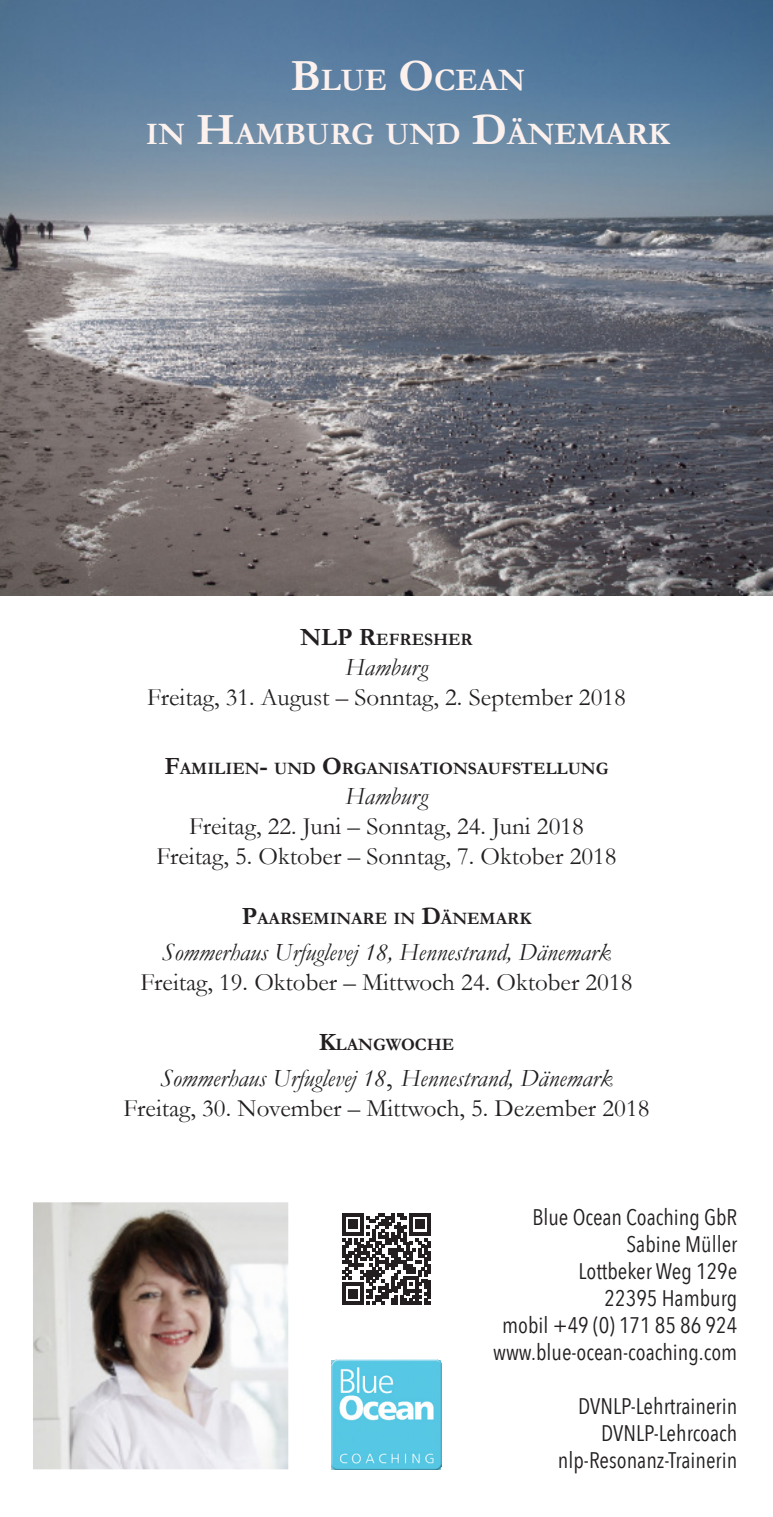
<style>
.page{position:relative;width:773px;height:1517px;background:#fff}
.page>*{position:absolute;margin:0;border:0;box-sizing:border-box;transform-origin:0 0}
.t1{font:700 31.5px "Garamond";color:#fdf1ee}
.t2{font:25px/30px "Garamond";color:#231f20;text-align:center}
.t3{font:italic 25px "Garamond";color:#231f20}
.t4{font:22.5px "Avenir Next Condensed";color:#231f20}
.t5{font:700 17.5px "Garamond";color:#231f20}
.s1{font-size:45px}
.s2{font-size:25px}
.s3{font-family:"Times New Roman";font-style:normal;font-size:30px}
</style>
<div class="page">
<img style="left:332px;top:1360px;width:109px;height:109px">
<img style="left:33px;top:1202px;width:255px;height:267px">
<img style="left:0;top:0;width:772px;height:595px">
<svg style="left:343px;top:1213px;width:87px;height:92px"></svg>
<p class="t1" style="left:290px;top:61px;width:235px"><span class="s1">B</span>LUE <span class="s1">O</span>CEAN</p>
<p class="t1" style="left:146px;top:115px;width:525px">IN <span class="s1">H</span>AMBURG UND <span class="s1">D</span>ÄNEMARK</p>
<p class="t5" style="left:300px;top:629px;width:173px"><span class="s2">NLP R</span>EFRESHER</p>
<p class="t3" style="left:345px;top:652px;width:84px">Hamburg</p>
<p class="t2" style="left:147px;top:682px;width:480px">Freitag, 31. August – Sonntag, 2. September 2018</p>
<p class="t5" style="left:164px;top:758px;width:445px"><span class="s2">F</span>AMILIEN<span class="s2">-</span> UND <span class="s2">O</span>RGANISATIONSAUFSTELLUNG</p>
<p class="t3" style="left:345px;top:781px;width:84px">Hamburg</p>
<p class="t2" style="left:156px;top:810px;width:461px">Freitag, 22. Juni – Sonntag, 24. Juni 2018<br>Freitag, 5. Oktober – Sonntag, 7. Oktober 2018</p>
<p class="t5" style="left:242px;top:907px;width:291px"><span class="s2">P</span>AARSEMINARE IN <span class="s2">D</span>ÄNEMARK</p>
<p class="t3" style="left:162px;top:937px;width:450px">Sommerhaus Urfuglevej 18, Hennestrand, Dänemark</p>
<p class="t2" style="left:140px;top:966px;width:493px">Freitag, 19. Oktober – Mittwoch 24. Oktober 2018</p>
<p class="t5" style="left:318px;top:1034px;width:137px"><span class="s2">K</span>LANGWOCHE</p>
<p class="t3" style="left:160px;top:1063px;width:454px">Sommerhaus Urfuglevej 18<span class="s3">,</span> Hennestrand, Dänemark</p>
<p class="t2" style="left:123px;top:1093px;width:527px">Freitag, 30. November – Mittwoch, 5. Dezember 2018</p>
<p class="t4" style="left:532px;top:1197px;width:206px">Blue Ocean Coaching GbR</p>
<p class="t4" style="left:626px;top:1224px;width:112px">Sabine Müller</p>
<p class="t4" style="left:578px;top:1251px;width:160px">Lottbeker Weg 129e</p>
<p class="t4" style="left:604px;top:1278px;width:134px">22395 Hamburg</p>
<p class="t4" style="left:502px;top:1305px;width:237px">mobil +49 (0) 171 85 86 924</p>
<p class="t4" style="left:493px;top:1332px;width:246px">www.blue-ocean-coaching.com</p>
<p class="t4" style="left:578px;top:1386px;width:161px">DVNLP-Lehrtrainerin</p>
<p class="t4" style="left:601px;top:1413px;width:138px">DVNLP-Lehrcoach</p>
<p class="t4" style="left:557px;top:1440px;width:181px">nlp-Resonanz-Trainerin</p>
</div>
